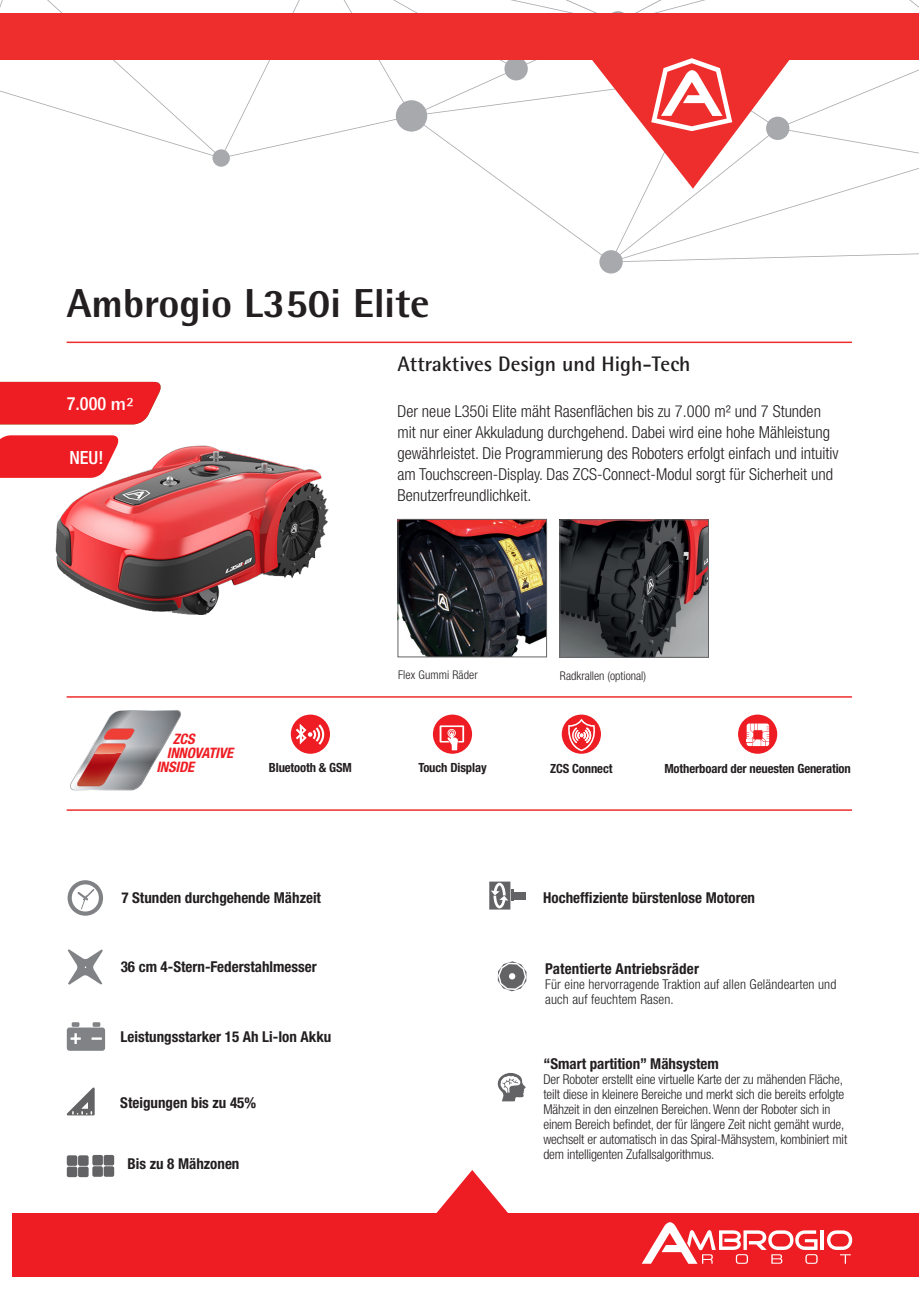
<style>
.page{position:relative;width:919px;height:1289px;background:#fff}
.page>*{position:absolute;margin:0;border:0;box-sizing:border-box;transform-origin:0 0}
.t1{font:800 40.5px "Rotis Semi Sans Std";color:#231f20}
.t2{font:700 21px "Rotis Semi Sans Std";color:#231f20}
.t3{font:500 condensed 18.15px "Helvetica Neue LT Std";color:#fff}
.t4{font:300 condensed 16.5px/21px "Helvetica Neue LT Std";color:#231f20}
.t5{font:700 condensed 15px "Helvetica Neue LT Std";color:#231f20}
.t6{font:italic 700 condensed 14.4px "Helvetica Neue LT Std";letter-spacing:-.01em;color:#ee1d23}
.t7{font:300 condensed 13.5px/15px "Helvetica Neue LT Std";letter-spacing:-.01em;color:#231f20}
.t8{font:300 condensed 13.5px/15px "Helvetica Neue LT Std";letter-spacing:.01em;color:#231f20}
.t9{font:700 condensed 12.6px "Helvetica Neue LT Std";letter-spacing:-.01em;color:#231f20}
.t10{font:300 condensed 12px "Helvetica Neue LT Std";color:#231f20}
.s1{font-family:"Rotis Semi Sans Std";font-weight:700;font-stretch:normal;font-size:18.75px}
</style>
<div class="page">
<img style="left:38px;top:424px;width:291px;height:191px">
<svg style="left:68px;top:880px;width:35px;height:35px"></svg>
<svg style="left:68px;top:949px;width:35px;height:35px"></svg>
<div style="left:67px;top:1027px;width:38px;height:23px;background:#808285;border-radius:3px"></div>
<svg style="left:72px;top:1022px;width:7px;height:4px"></svg>
<svg style="left:93px;top:1022px;width:7px;height:4px"></svg>
<svg style="left:72px;top:1034px;width:8px;height:8px"></svg>
<svg style="left:93px;top:1037px;width:8px;height:2px"></svg>
<div style="left:0;top:382px;width:161px;height:42px;background:#ee1d23"></div>
<svg style="left:0;top:0;width:918px;height:273px"></svg>
<div style="left:0;top:13px;width:918px;height:46px;background:#ee2e2c"></div>
<svg style="left:580px;top:58px;width:220px;height:131px"></svg>
<div style="left:13px;top:1213px;width:905px;height:63px;background:#ee1d23"></div>
<svg style="left:436px;top:1170px;width:72px;height:43px"></svg>
<hr style="left:820px;top:1230px;width:3px;height:19px;background:#fff">
<svg style="left:642px;top:1222px;width:175px;height:41px"></svg>
<svg style="left:827px;top:1230px;width:25px;height:33px"></svg>
<hr style="left:67px;top:696px;width:785px;height:1px;background:#ee2e2c">
<hr style="left:67px;top:341px;width:785px;height:2px;background:#ee2e2c">
<img style="left:561px;top:521px;width:145px;height:134px">
<div style="left:559px;top:519px;width:149px;height:138px;border:1px solid #636366"></div>
<img style="left:399px;top:521px;width:146px;height:134px">
<div style="left:397px;top:519px;width:150px;height:138px;border:1px solid #636366"></div>
<hr style="left:67px;top:809px;width:785px;height:1px;background:#ee2e2c">
<svg style="left:561px;top:714px;width:40px;height:39px"></svg>
<svg style="left:567px;top:718px;width:29px;height:33px"></svg>
<div style="left:433px;top:714px;width:39px;height:39px;background:#ee1d23;border-radius:50%"></div>
<svg style="left:439px;top:725px;width:25px;height:25px"></svg>
<div style="left:291px;top:714px;width:39px;height:39px;background:#ee1d23;border-radius:50%"></div>
<svg style="left:296px;top:723px;width:29px;height:21px"></svg>
<svg style="left:70px;top:710px;width:111px;height:80px"></svg>
<img style="left:94px;top:728px;width:40px;height:26px">
<div style="left:738px;top:714px;width:39px;height:39px;background:#ee1d23;border-radius:50%"></div>
<svg style="left:746px;top:723px;width:23px;height:23px"></svg>
<svg style="left:67px;top:1087px;width:28px;height:28px"></svg>
<div style="left:515px;top:891px;width:11px;height:8px;background:#636366"></div>
<svg style="left:489px;top:881px;width:25px;height:28px"></svg>
<div style="left:92px;top:1154px;width:11px;height:11px;background:#636366;border-radius:2px"></div>
<div style="left:104px;top:1154px;width:10px;height:11px;background:#636366;border-radius:2px"></div>
<div style="left:92px;top:1166px;width:11px;height:10px;background:#636366;border-radius:2px"></div>
<div style="left:104px;top:1166px;width:10px;height:10px;background:#636366;border-radius:2px"></div>
<div style="left:67px;top:1155px;width:10px;height:10px;background:#636366;border-radius:2px"></div>
<div style="left:78px;top:1155px;width:11px;height:10px;background:#636366;border-radius:2px"></div>
<div style="left:67px;top:1166px;width:10px;height:11px;background:#636366;border-radius:2px"></div>
<div style="left:78px;top:1166px;width:11px;height:11px;background:#636366;border-radius:2px"></div>
<svg style="left:497px;top:1072px;width:29px;height:29px"></svg>
<svg style="left:497px;top:961px;width:30px;height:30px"></svg>
<svg style="left:0;top:435px;width:122px;height:43px;background:#ef343a"></svg>
<h1 class="t1" style="left:67px;top:278px;width:364px">Ambrogio L350i Elite</h1>
<h3 class="t3" style="left:67px;top:392px;width:55px">800 <span class="s1">m²</span></h3>
<h3 class="t3" style="left:67px;top:392px;width:69px">7.000 <span class="s1">m²</span></h3>
<h3 class="t3" style="left:69px;top:446px;width:36px">NEU!</h3>
<h2 class="t2" style="left:397px;top:351px;width:294px">Attraktives Design und High-Tech</h2>
<p class="t4" style="left:397px;top:400px;width:442px">Der neue L350i Elite mäht Rasenflächen bis zu 7.000 m² und 7 Stunden mit nur einer Akkuladung durchgehend. Dabei wird eine hohe Mähleistung gewährleistet. Die Programmierung des Roboters erfolgt einfach und intuitiv am Touchscreen-Display. Das ZCS-Connect-Modul sorgt für Sicherheit und Benutzerfreundlichkeit.</p>
<p class="t10" style="left:398px;top:668px;width:81px">Flex Gummi Räder</p>
<p class="t10" style="left:560px;top:668px;width:88px">Radkrallen (optional)</p>
<p class="t6" style="left:173px;top:730px;width:23px">ZCS</p>
<p class="t6" style="left:167px;top:744px;width:68px">INNOVATIVE</p>
<p class="t6" style="left:156px;top:758px;width:39px">INSIDE</p>
<p class="t9" style="left:664px;top:760px;width:188px">Motherboard der neuesten Generation</p>
<p class="t9" style="left:269px;top:760px;width:85px">Bluetooth &amp; GSM</p>
<p class="t9" style="left:418px;top:760px;width:70px">Touch Display</p>
<p class="t9" style="left:550px;top:760px;width:64px">ZCS Connect</p>
<p class="t5" style="left:121px;top:888px;width:201px">7 Stunden durchgehende Mähzeit</p>
<p class="t5" style="left:121px;top:957px;width:197px">36 cm 4-Stern-Federstahlmesser</p>
<p class="t5" style="left:121px;top:1027px;width:212px">Leistungsstarker 15 Ah Li-Ion Akku</p>
<p class="t5" style="left:120px;top:1093px;width:137px">Steigungen bis zu 45%</p>
<p class="t5" style="left:128px;top:1154px;width:113px">Bis zu 8 Mähzonen</p>
<p class="t5" style="left:543px;top:888px;width:213px">Hocheffiziente bürstenlose Motoren</p>
<p class="t5" style="left:545px;top:959px;width:155px">Patentierte Antriebsräder</p>
<p class="t8" style="left:545px;top:976px;width:292px">Für eine hervorragende Traktion auf allen Geländearten und auch auf feuchtem Rasen.</p>
<p class="t5" style="left:543px;top:1054px;width:177px">“Smart partition” Mähsystem</p>
<p class="t7" style="left:543px;top:1071px;width:305px">Der Roboter erstellt eine virtuelle Karte der zu mähenden Fläche, teilt diese in kleinere Bereiche und merkt sich die bereits erfolgte Mähzeit in den einzelnen Bereichen. Wenn der Roboter sich in einem Bereich befindet, der für längere Zeit nicht gemäht wurde, wechselt er automatisch in das Spiral-Mähsystem, kombiniert mit dem intelligenten Zufallsalgorithmus.</p>
</div>
